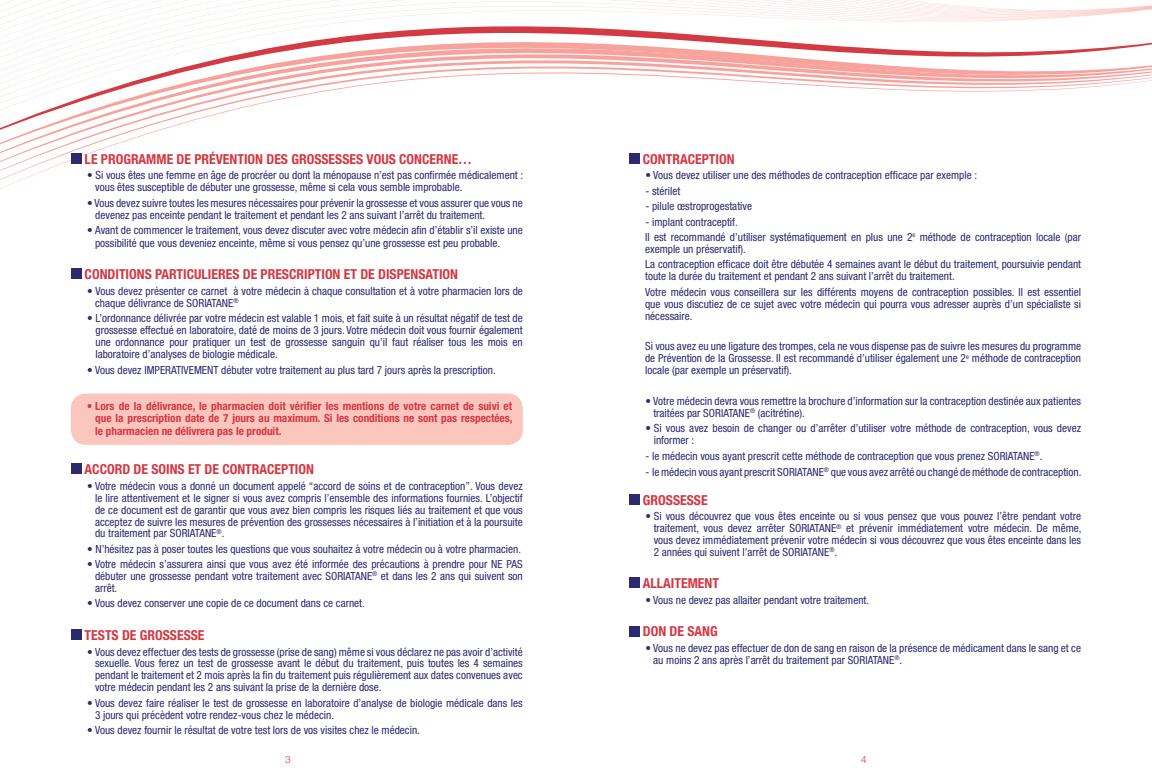
<style>
.page{position:relative;width:1152px;height:780px;background:#fff}
.page>*{position:absolute;margin:0;border:0;box-sizing:border-box;transform-origin:0 0}
.t1{font:700 condensed 13.75px "Helvetica Neue";color:#d33843}
.t2{font:condensed 11.25px/11.9px "Helvetica Neue";color:#2c296f}
.t3{font:700 condensed 11.25px/12.5px "Helvetica Neue";color:#d33843;text-align:justify}
.t4{font:300 10px "Helvetica Neue";color:#d33843}
</style>
<div class="page">
<svg style="left:0;top:110px;width:233px;height:46px"></svg>
<svg style="left:0;top:0;width:576px;height:110px"></svg>
<svg style="left:576px;top:27px;width:576px;height:129px"></svg>
<svg style="left:608px;top:0;width:544px;height:34px"></svg>
<div style="left:71px;top:393px;width:452px;height:52px;background:#fac6be;border-radius:15px"></div>
<div style="left:71px;top:153px;width:10px;height:11px;background:#2c296f"></div>
<div style="left:71px;top:268px;width:10px;height:11px;background:#2c296f"></div>
<div style="left:71px;top:463px;width:10px;height:11px;background:#2c296f"></div>
<div style="left:71px;top:629px;width:10px;height:10px;background:#2c296f"></div>
<div style="left:629px;top:153px;width:10px;height:11px;background:#2c296f"></div>
<div style="left:629px;top:494px;width:10px;height:11px;background:#2c296f"></div>
<div style="left:629px;top:577px;width:10px;height:11px;background:#2c296f"></div>
<div style="left:629px;top:625px;width:10px;height:11px;background:#2c296f"></div>
<p class="t1" style="left:85px;top:151px;width:389px">LE PROGRAMME DE PRÉVENTION DES GROSSESSES VOUS CONCERNE…</p>
<p class="t2" style="left:95px;top:169px;width:429px;text-indent:-8px">• Si vous êtes une femme en âge de procréer ou dont la ménopause n’est pas confirmée médicalement : vous êtes susceptible de débuter une grossesse, même si cela vous semble improbable.</p>
<p class="t2" style="left:95px;top:197px;width:429px;text-indent:-8px">• Vous devez suivre toutes les mesures nécessaires pour prévenir la grossesse et vous assurer que vous ne devenez pas enceinte pendant le traitement et pendant les 2 ans suivant l’arrêt du traitement.</p>
<p class="t2" style="left:95px;top:224px;width:429px;line-height:12.5px;text-indent:-8px">• Avant de commencer le traitement, vous devez discuter avec votre médecin afin d’établir s’il existe une possibilité que vous deveniez enceinte, même si vous pensez qu’une grossesse est peu probable.</p>
<p class="t1" style="left:85px;top:265px;width:375px">CONDITIONS PARTICULIERES DE PRESCRIPTION ET DE DISPENSATION</p>
<p class="t2" style="left:95px;top:285px;width:429px;text-indent:-8px">• Vous devez présenter ce carnet à votre médecin à chaque consultation et à votre pharmacien lors de chaque délivrance de SORIATANE<sup>®</sup></p>
<p class="t2" style="left:95px;top:312px;width:429px;text-align:justify;text-indent:-8px">• L’ordonnance délivrée par votre médecin est valable 1 mois, et fait suite à un résultat négatif de test de grossesse effectué en laboratoire, daté de moins de 3 jours. Votre médecin doit vous fournir également une ordonnance pour pratiquer un test de grossesse sanguin qu’il faut réaliser tous les mois en laboratoire d’analyses de biologie médicale.</p>
<p class="t2" style="left:87px;top:364px;width:410px">• Vous devez IMPERATIVEMENT débuter votre traitement au plus tard 7 jours après la prescription.</p>
<p class="t3" style="left:95px;top:399px;width:419px;text-indent:-8px">• Lors de la délivrance, le pharmacien doit vérifier les mentions de votre carnet de suivi et que la prescription date de 7 jours au maximum. Si les conditions ne sont pas respectées, le pharmacien ne délivrera pas le produit.</p>
<p class="t1" style="left:85px;top:460px;width:231px">ACCORD DE SOINS ET DE CONTRACEPTION</p>
<p class="t2" style="left:95px;top:480px;width:429px;text-align:justify;text-indent:-8px">• Votre médecin vous a donné un document appelé “accord de soins et de contraception”. Vous devez le lire attentivement et le signer si vous avez compris l’ensemble des informations fournies. L’objectif de ce document est de garantir que vous avez bien compris les risques liés au traitement et que vous acceptez de suivre les mesures de prévention des grossesses nécessaires à l’initiation et à la poursuite du traitement par SORIATANE<sup>®</sup>.</p>
<p class="t2" style="left:87px;top:543px;width:435px">• N’hésitez pas à poser toutes les questions que vous souhaitez à votre médecin ou à votre pharmacien.</p>
<p class="t2" style="left:95px;top:558px;width:429px;text-align:justify;text-indent:-8px">• Votre médecin s’assurera ainsi que vous avez été informée des précautions à prendre pour NE PAS débuter une grossesse pendant votre traitement avec SORIATANE<sup>®</sup> et dans les 2 ans qui suivent son arrêt.</p>
<p class="t2" style="left:87px;top:597px;width:279px">• Vous devez conserver une copie de ce document dans ce carnet.</p>
<p class="t1" style="left:85px;top:626px;width:121px">TESTS DE GROSSESSE</p>
<p class="t2" style="left:95px;top:645px;width:429px;text-align:justify;text-indent:-8px">• Vous devez effectuer des tests de grossesse (prise de sang) même si vous déclarez ne pas avoir d’activité sexuelle. Vous ferez un test de grossesse avant le début du traitement, puis toutes les 4 semaines pendant le traitement et 2 mois après la fin du traitement puis régulièrement aux dates convenues avec votre médecin pendant les 2 ans suivant la prise de la dernière dose.</p>
<p class="t2" style="left:95px;top:696px;width:429px;text-indent:-8px">• Vous devez faire réaliser le test de grossesse en laboratoire d’analyse de biologie médicale dans les<br>3 jours qui précèdent votre rendez-vous chez le médecin.</p>
<p class="t2" style="left:87px;top:724px;width:334px">• Vous devez fournir le résultat de votre test lors de vos visites chez le médecin.</p>
<p class="t1" style="left:643px;top:151px;width:93px">CONTRACEPTION</p>
<p class="t2" style="left:645px;top:169px;width:333px">• Vous devez utiliser une des méthodes de contraception efficace par exemple :</p>
<p class="t2" style="left:645px;top:185px;width:36px">- stérilet</p>
<p class="t2" style="left:645px;top:200px;width:108px">- pilule œstroprogestative</p>
<p class="t2" style="left:645px;top:214px;width:437px;line-height:15.4px">- implant contraceptif.<br>Il est recommandé d’utiliser systématiquement en plus une 2<sup>e</sup> méthode de contraception locale (par</p>
<p class="t2" style="left:645px;top:241px;width:437px;line-height:15.4px">exemple un préservatif).<br>La contraception efficace doit être débutée 4 semaines avant le début du traitement, poursuivie pendant</p>
<p class="t2" style="left:645px;top:268px;width:437px;line-height:15.4px">toute la durée du traitement et pendant 2 ans suivant l’arrêt du traitement.<br>Votre médecin vous conseillera sur les différents moyens de contraception possibles. Il est essentiel</p>
<p class="t2" style="left:645px;top:298px;width:437px">que vous discutiez de ce sujet avec votre médecin qui pourra vous adresser auprès d’un spécialiste si nécessaire.</p>
<p class="t2" style="left:645px;top:340px;width:437px;text-align:justify">Si vous avez eu une ligature des trompes, cela ne vous dispense pas de suivre les mesures du programme de Prévention de la Grossesse. Il est recommandé d’utiliser également une 2<sup>e</sup> méthode de contraception locale (par exemple un préservatif).</p>
<p class="t2" style="left:653px;top:395px;width:429px;text-indent:-8px">• Votre médecin devra vous remettre la brochure d’information sur la contraception destinée aux patientes traitées par SORIATANE<sup>®</sup> (acitrétine).</p>
<p class="t2" style="left:654px;top:422px;width:429px;text-indent:-8px">• Si vous avez besoin de changer ou d’arrêter d’utiliser votre méthode de contraception, vous devez informer :</p>
<p class="t2" style="left:645px;top:449px;width:398px">- le médecin vous ayant prescrit cette méthode de contraception que vous prenez SORIATANE<sup>®</sup>.</p>
<p class="t2" style="left:645px;top:465px;width:437px">- le médecin vous ayant prescrit SORIATANE<sup>®</sup> que vous avez arrêté ou changé de méthode de contraception.</p>
<p class="t1" style="left:643px;top:491px;width:66px">GROSSESSE</p>
<p class="t2" style="left:654px;top:510px;width:429px;text-align:justify;text-indent:-8px">• Si vous découvrez que vous êtes enceinte ou si vous pensez que vous pouvez l’être pendant votre traitement, vous devez arrêter SORIATANE<sup>®</sup> et prévenir immédiatement votre médecin. De même, vous devez immédiatement prévenir votre médecin si vous découvrez que vous êtes enceinte dans les 2 années qui suivent l’arrêt de SORIATANE<sup>®</sup>.</p>
<p class="t1" style="left:643px;top:575px;width:78px">ALLAITEMENT</p>
<p class="t2" style="left:645px;top:594px;width:225px">• Vous ne devez pas allaiter pendant votre traitement.</p>
<p class="t1" style="left:643px;top:623px;width:76px">DON DE SANG</p>
<p class="t2" style="left:653px;top:641px;width:429px;text-indent:-8px">• Vous ne devez pas effectuer de don de sang en raison de la présence de médicament dans le sang et ce au moins 2 ans après l’arrêt du traitement par SORIATANE<sup>®</sup>.</p>
<p class="t4" style="left:285px;top:753px;width:7px">3</p>
<p class="t4" style="left:861px;top:753px;width:7px">4</p>
</div>
